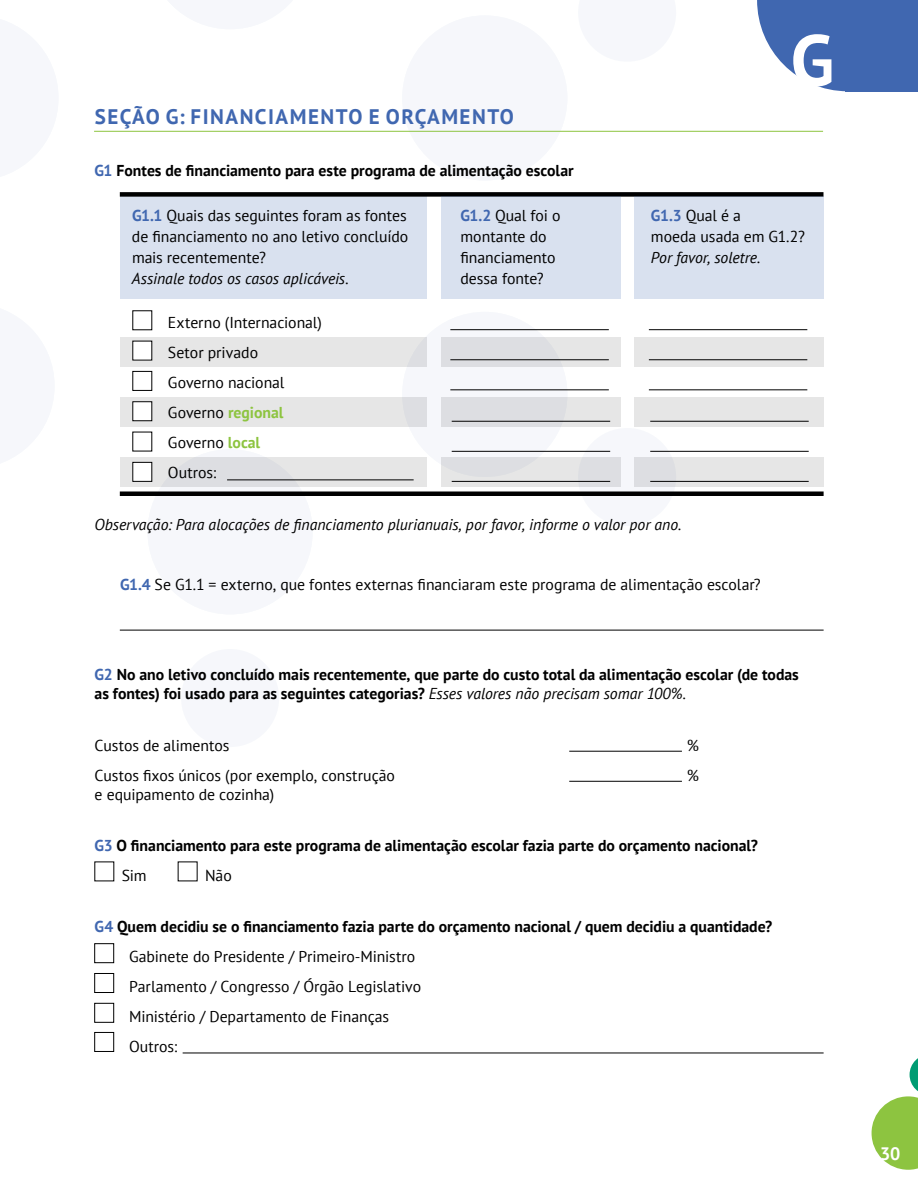
<style>
.page{position:relative;width:918px;height:1188px;background:#fff}
.page>*{position:absolute;margin:0;border:0;box-sizing:border-box;transform-origin:0 0}
.t1{font:700 72px "PT Sans";color:#fff}
.t2{font:700 21px "PT Sans";letter-spacing:.07em;color:#4067b0}
.t3{font:700 18px "PT Sans";color:#fff}
.t4{font:15.75px/30px "PT Sans";letter-spacing:-.005em;color:#000}
.t5{font:700 15.75px/18.8px "PT Sans";color:#000}
.t6{font:italic 15.75px "PT Sans";letter-spacing:-.005em;color:#000}
.s1{color:#4067b0}
.s2{font-weight:700;color:#4067b0}
.s3{font-weight:700;color:#8dc440}
.s4{font-weight:400;font-style:italic}
.s5{font-weight:400}
.s6{font-weight:700}
</style>
<div class="page">
<svg style="left:872px;top:1058px;width:46px;height:112px"></svg>
<div style="left:402px;top:15px;width:165px;height:166px;background:#f6f7fb;border-radius:50%"></div>
<div style="left:402px;top:312px;width:165px;height:165px;background:#f6f7fb;border-radius:50%"></div>
<div style="left:148px;top:449px;width:165px;height:165px;background:#f6f7fb;border-radius:50%"></div>
<div style="left:578px;top:428px;width:98px;height:98px;background:#f6f7fb;border-radius:50%"></div>
<div style="left:181px;top:649px;width:98px;height:98px;background:#f6f7fb;border-radius:50%"></div>
<svg style="left:757px;top:0;width:161px;height:91px;background:#5679b9"></svg>
<hr style="left:94px;top:131px;width:729px;height:1px;background:#8dc440">
<div style="left:120px;top:197px;width:307px;height:102px;background:#d9e1ef"></div>
<div style="left:120px;top:337px;width:307px;height:30px;background:#e6e6e6"></div>
<div style="left:120px;top:397px;width:307px;height:30px;background:#e6e6e6"></div>
<div style="left:120px;top:457px;width:307px;height:30px;background:#e6e6e6"></div>
<div style="left:120px;top:192px;width:703px;height:5px;background:#000"></div>
<div style="left:120px;top:491px;width:704px;height:5px;background:#000"></div>
<div style="left:133px;top:341px;width:19px;height:19px;background:#fff"></div>
<div style="left:133px;top:371px;width:19px;height:20px;border:1px solid #000"></div>
<hr style="left:227px;top:480px;width:187px;height:1px;background:#000">
<div style="left:133px;top:402px;width:19px;height:19px;background:#fff"></div>
<div style="left:133px;top:462px;width:19px;height:19px;background:#fff"></div>
<div style="left:133px;top:462px;width:19px;height:20px;border:1px solid #000"></div>
<hr style="left:450px;top:390px;width:159px;height:1px;background:#000">
<hr style="left:450px;top:329px;width:159px;height:1px;background:#000">
<hr style="left:452px;top:451px;width:158px;height:1px;background:#000">
<div style="left:634px;top:197px;width:190px;height:102px;background:#d9e1ef"></div>
<div style="left:634px;top:397px;width:190px;height:30px;background:#e6e6e6"></div>
<div style="left:634px;top:457px;width:190px;height:30px;background:#e6e6e6"></div>
<div style="left:634px;top:337px;width:190px;height:30px;background:#e6e6e6"></div>
<div style="left:441px;top:197px;width:180px;height:102px;background:#d9e1ef"></div>
<svg style="left:441px;top:397px;width:180px;height:30px;background:#d9d9dc"></svg>
<svg style="left:441px;top:457px;width:180px;height:30px;background:#dadbdd"></svg>
<svg style="left:441px;top:337px;width:180px;height:30px;background:#d9dadc"></svg>
<hr style="left:649px;top:390px;width:158px;height:1px;background:#000">
<hr style="left:649px;top:360px;width:158px;height:1px;background:#000">
<hr style="left:649px;top:329px;width:158px;height:1px;background:#000">
<hr style="left:650px;top:481px;width:159px;height:1px;background:#000">
<hr style="left:650px;top:451px;width:159px;height:1px;background:#000">
<hr style="left:650px;top:421px;width:159px;height:1px;background:#000">
<hr style="left:183px;top:1053px;width:641px;height:1px;background:#000">
<hr style="left:120px;top:630px;width:704px;height:1px;background:#000">
<hr style="left:569px;top:781px;width:113px;height:1px;background:#000">
<hr style="left:569px;top:751px;width:113px;height:1px;background:#000">
<div style="left:94px;top:943px;width:20px;height:20px;border:1px solid #000"></div>
<div style="left:94px;top:973px;width:20px;height:20px;border:1px solid #000"></div>
<div style="left:94px;top:1003px;width:20px;height:20px;border:1px solid #000"></div>
<div style="left:94px;top:1032px;width:20px;height:20px;border:1px solid #000"></div>
<h2 class="t2" style="left:95px;top:103px;width:421px">SEÇÃO G: FINANCIAMENTO E ORÇAMENTO</h2>
<h1 class="t1" style="left:791px;top:13px;width:45px">G</h1>
<p class="t5" style="left:94px;top:161px;width:481px"><span class="s1">G1</span> Fontes de financiamento para este programa de alimentação escolar</p>
<p class="t4" style="left:132px;top:200px;width:276px"><span class="s2">G1.1</span> Quais das seguintes foram as fontes</p>
<p class="t4" style="left:460px;top:200px;width:102px"><span class="s2">G1.2</span> Qual foi o</p>
<p class="t4" style="left:651px;top:200px;width:92px"><span class="s2">G1.3</span> Qual é a</p>
<p class="t4" style="left:132px;top:221px;width:278px">de financiamento no ano letivo concluído</p>
<p class="t4" style="left:460px;top:221px;width:88px">montante do</p>
<p class="t4" style="left:651px;top:221px;width:155px">moeda usada em G1.2?</p>
<p class="t4" style="left:132px;top:242px;width:135px">mais recentemente?</p>
<p class="t4" style="left:460px;top:242px;width:97px">financiamento</p>
<p class="t6" style="left:651px;top:248px;width:111px">Por favor, soletre.</p>
<p class="t6" style="left:132px;top:269px;width:218px">Assinale todos os casos aplicáveis.</p>
<p class="t4" style="left:460px;top:263px;width:85px">dessa fonte?</p>
<p class="t4" style="left:168px;top:307px;width:155px">Externo (Internacional)<br>Setor privado<br>Governo nacional<br>Governo <span class="s3">regional<br></span>Governo <span class="s3">local<br></span>Outros:</p>
<p class="t6" style="left:95px;top:515px;width:588px">Observação: Para alocações de financiamento plurianuais, por favor, informe o valor por ano.</p>
<p class="t4" style="left:120px;top:569px;width:642px"><span class="s2">G1.4</span> Se G1.1 = externo, que fontes externas financiaram este programa de alimentação escolar?</p>
<p class="t5" style="left:95px;top:665px;width:706px"><span class="s1">G2</span> No ano letivo concluído mais recentemente, que parte do custo total da alimentação escolar (de todas as fontes) foi usado para as seguintes categorias? <span class="s4">Esses valores não precisam somar 100%.</span></p>
<p class="t4" style="left:95px;top:730px;width:136px">Custos de alimentos</p>
<p class="t4" style="left:687px;top:730px;width:14px">%</p>
<p class="t4" style="left:95px;top:760px;width:302px">Custos fixos únicos (por exemplo, construção</p>
<p class="t4" style="left:687px;top:760px;width:14px">%</p>
<p class="t4" style="left:95px;top:779px;width:181px">e equipamento de cozinha)</p>
<p class="t5" style="left:122px;top:830px;width:638px;line-height:30px;text-indent:-27px"><span class="s1">G3</span> O financiamento para este programa de alimentação escolar fazia parte do orçamento nacional?<br><span class="s5">Sim</span></p>
<p class="t4" style="left:205px;top:860px;width:28px">Não</p>
<p class="t4" style="left:129px;top:911px;width:645px;text-indent:-34px"><span class="s2">G4</span> <span class="s6">Quem decidiu se o financiamento fazia parte do orçamento nacional / quem decidiu a quantidade?<br></span>Gabinete do Presidente / Primeiro-Ministro<br>Parlamento / Congresso / Órgão Legislativo<br>Ministério / Departamento de Finanças<br>Outros:</p>
<p class="t3" style="left:880px;top:1142px;width:22px">30</p>
</div>
